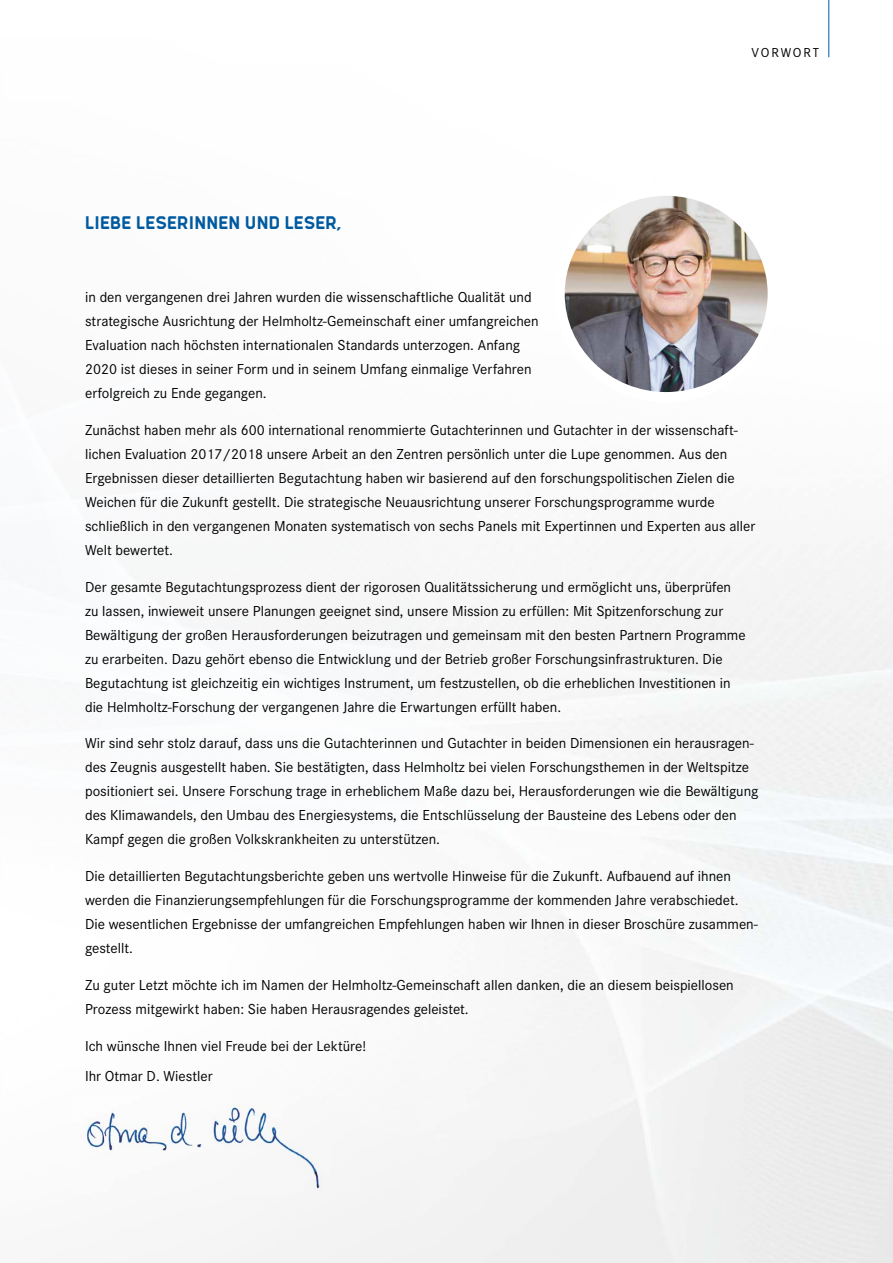
<style>
.page{position:relative;width:893px;height:1263px;background:#fff}
.page>*{position:absolute;margin:0;border:0;box-sizing:border-box;transform-origin:0 0}
.t1{font:700 18px "Hermann";color:#005aa0}
.t2{font:15px/24px "Corporate S";color:#000}
.t3{font:13.5px "Corporate S";letter-spacing:.13em;color:#000}
</style>
<div class="page">
<img style="left:565px;top:196px;width:202px;height:196px">
<div style="left:554px;top:185px;width:224px;height:218px;border:10px solid #fff;border-radius:50%"></div>
<img style="left:86px;top:1105px;width:243px;height:89px">
<hr style="left:828px;top:0;width:1px;height:57px;background:#005aa0">
<p class="t1" style="left:85px;top:212px;width:257px">LIEBE LESERINNEN UND LESER,</p>
<p class="t3" style="left:752px;top:44px;width:69px">VORWORT</p>
<p class="t2" style="left:85px;top:285px;width:455px">in den vergangenen drei Jahren wurden die wissenschaftliche Qualität und strategische Ausrichtung der Helmholtz-Gemeinschaft einer umfangreichen Evaluation nach höchsten internationalen Standards unterzogen. Anfang 2020 ist dieses in seiner Form und in seinem Umfang einmalige Verfahren erfolgreich zu Ende gegangen.</p>
<p class="t2" style="left:85px;top:417px;width:672px">Zunächst haben mehr als 600 international renommierte Gutachterinnen und Gutachter in der wissenschaft&shy;lichen Evaluation 2017/2018 unsere Arbeit an den Zentren persönlich unter die Lupe genommen. Aus den Ergebnissen dieser detaillierten Begutachtung haben wir basierend auf den forschungspolitischen Zielen die Weichen für die Zukunft gestellt. Die strategische Neuausrichtung unserer Forschungsprogramme wurde schließlich in den vergangenen Monaten systematisch von sechs Panels mit Expertinnen und Experten aus aller Welt bewertet.</p>
<p class="t2" style="left:85px;top:574px;width:662px">Der gesamte Begutachtungsprozess dient der rigorosen Qualitätssicherung und ermöglicht uns, überprüfen zu lassen, inwieweit unsere Planungen geeignet sind, unsere Mission zu erfüllen: Mit Spitzenforschung zur Bewältigung der großen Herausforderungen beizutragen und gemeinsam mit den besten Partnern Programme zu erarbeiten. Dazu gehört ebenso die Entwicklung und der Betrieb großer Forschungsinfrastrukturen. Die Begutachtung ist gleichzeitig ein wichtiges Instrument, um festzustellen, ob die erheblichen Investitionen in die Helmholtz-Forschung der vergangenen Jahre die Erwartungen erfüllt haben.</p>
<p class="t2" style="left:85px;top:731px;width:675px">Wir sind sehr stolz darauf, dass uns die Gutachterinnen und Gutachter in beiden Dimensionen ein herausragen&shy;des Zeugnis ausgestellt haben. Sie bestätigten, dass Helmholtz bei vielen Forschungsthemen in der Weltspitze positioniert sei. Unsere Forschung trage in erheblichem Maße dazu bei, Herausforderungen wie die Bewältigung des Klimawandels, den Umbau des Energiesystems, die Entschlüsselung der Bausteine des Lebens oder den Kampf gegen die großen Volkskrankheiten zu unterstützen.</p>
<p class="t2" style="left:85px;top:864px;width:674px">Die detaillierten Begutachtungsberichte geben uns wertvolle Hinweise für die Zukunft. Aufbauend auf ihnen werden die Finanzierungsempfehlungen für die Forschungsprogramme der kommenden Jahre verabschiedet.<br>Die wesentlichen Ergebnisse der umfangreichen Empfehlungen haben wir Ihnen in dieser Broschüre zusammen&shy;gestellt.</p>
<p class="t2" style="left:85px;top:972px;width:650px">Zu guter Letzt möchte ich im Namen der Helmholtz-Gemeinschaft allen danken, die an diesem beispiellosen<br>Prozess mitgewirkt haben: Sie haben Herausragendes geleistet.</p>
<p class="t2" style="left:85px;top:1030px;width:283px;line-height:30.8px">Ich wünsche Ihnen viel Freude bei der Lektüre!<br>Ihr Otmar D. Wiestler</p>
</div>
